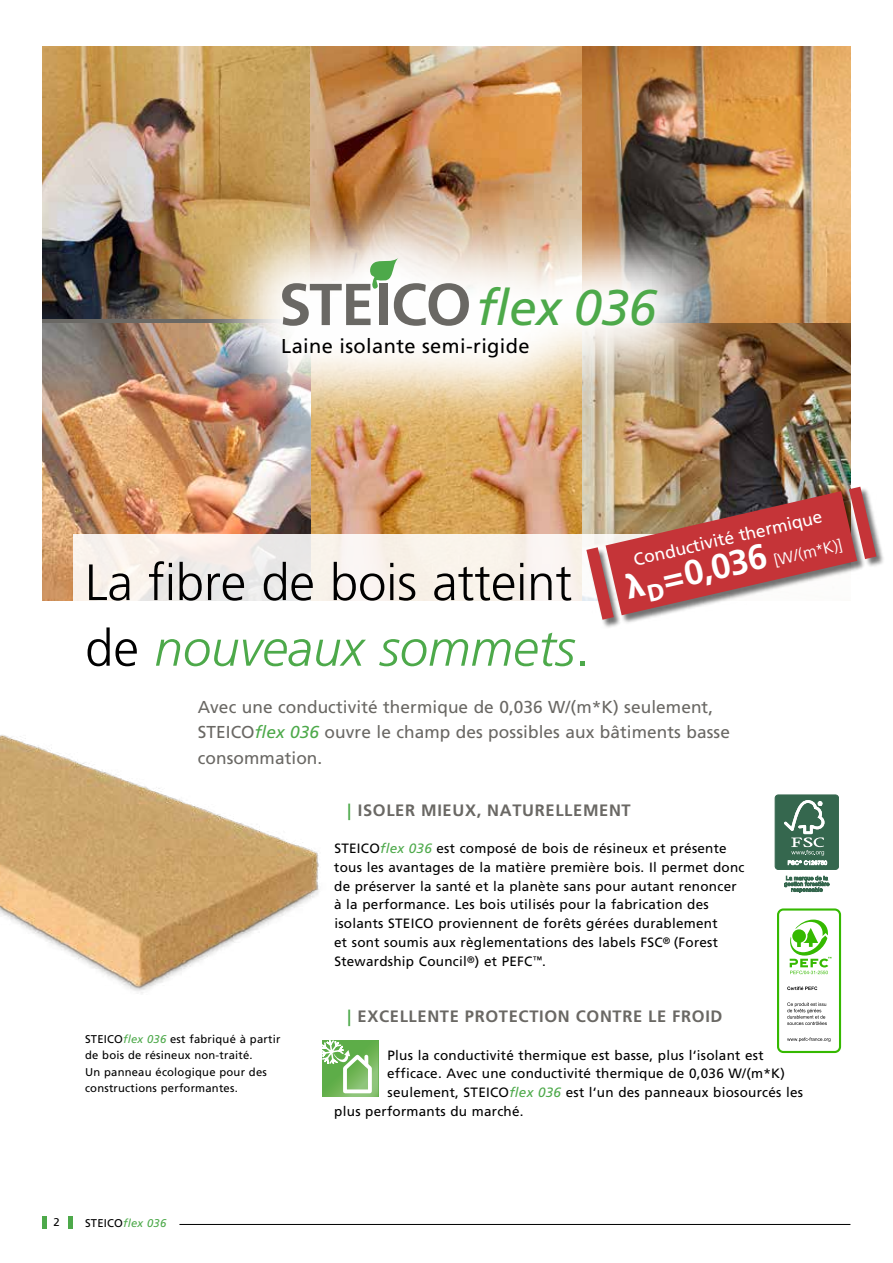
<style>
.page{position:relative;width:893px;height:1263px;background:#fff}
.page>*{position:absolute;margin:0;border:0;box-sizing:border-box;transform-origin:0 0}
._4_0_Headline{font:300 51px "Frutiger";letter-spacing:-.005em;color:#000}
._4_0_Subline{font:italic 300 51px "Frutiger";color:#4da94a}
.t1{font:italic 49.95px "Frutiger";letter-spacing:-.01em;color:#4da94a}
.t2{font:20.1px "Frutiger";letter-spacing:.02em;color:#000}
._1_4_Copy_Bold{font:17.4px "Frutiger";color:#fff}
._4_0_Intro{font:17.25px/25.5px "Frutiger";letter-spacing:.005em;color:#6a6864}
._1_4_Copy_Bold-2{font:16.95px "Frutiger Next LTW1 G";color:#fff}
.t3{font:700 16.5px "Frutiger";letter-spacing:.04em;color:#6a6864}
._1_0_Copy{font:13.5px/18.8px "Frutiger";letter-spacing:.02em;color:#000}
._2_0_Copy_Marginalie{font:11.25px/16.5px "Frutiger";letter-spacing:.02em;color:#000}
.t4{font:italic 11.25px "Frutiger";letter-spacing:.02em;color:#4da94a}
.s1{font-style:normal;color:#000}
.s2{font-style:normal}
.s3{font-family:"Myriad Pro";font-weight:700;font-size:34.8px}
.s4{font-family:"Myriad Pro";font-weight:700;font-size:24.45px}
.s5{font-family:"Frutiger";font-weight:700;font-size:34.8px}
.s6{font-style:italic;color:#4da94a}
.s7{color:#4da94a}
</style>
<div class="page">
<hr style="left:179px;top:1224px;width:671px;height:1px;background:#000">
<hr style="left:43px;top:1216px;width:4px;height:13px;background:#4da94a">
<div style="left:68px;top:1216px;width:5px;height:13px;background:#4da94a"></div>
<img style="left:43px;top:47px;width:267px;height:271px">
<img style="left:310px;top:47px;width:273px;height:128px">
<img style="left:310px;top:440px;width:273px;height:94px">
<img style="left:583px;top:47px;width:267px;height:276px">
<img style="left:583px;top:323px;width:267px;height:211px">
<img style="left:43px;top:323px;width:267px;height:277px">
<svg style="left:73px;top:534px;width:513px;height:67px;fill:#f8f2eb"></svg>
<div style="left:775px;top:795px;width:63px;height:74px;background:#35674e;border-radius:3px"></div>
<div style="left:775px;top:795px;width:64px;height:75px;border:1px solid #35674e;border-radius:3px"></div>
<svg style="left:784px;top:800px;width:43px;height:65px"></svg>
<svg style="left:784px;top:876px;width:45px;height:17px"></svg>
<div style="left:777px;top:908px;width:64px;height:145px;border:2px solid #35b900;border-radius:5px"></div>
<svg style="left:787px;top:986px;width:30px;height:4px"></svg>
<svg style="left:787px;top:1002px;width:40px;height:23px"></svg>
<svg style="left:787px;top:1037px;width:43px;height:5px"></svg>
<svg style="left:789px;top:919px;width:42px;height:55px"></svg>
<img style="left:0;top:735px;width:361px;height:306px">
<img style="left:198px;top:175px;width:542px;height:265px">
<svg style="left:282px;top:258px;width:187px;height:68px"></svg>
<svg style="left:322px;top:1041px;width:56px;height:56px"></svg>
<div style="left:586px;top:487px;width:299px;height:141px;background:#000;opacity:.55"></div>
<svg style="left:586px;top:487px;width:290px;height:133px"></svg>
<p class="t1" style="left:477px;top:279px;width:181px">flex 036</p>
<p class="t2" style="left:281px;top:334px;width:250px">Laine isolante semi-rigide</p>
<p class="_4_0_Headline" style="left:85px;top:554px;width:489px">La fibre de bois atteint</p>
<p class="_4_0_Subline" style="left:85px;top:619px;width:506px"><span class="s1">de</span> nouveaux sommets<span class="s2">.</span></p>
<p class="_1_4_Copy_Bold" style="left:632px;top:550px;width:195px;rotate:-13deg">Conductivité thermique</p>
<p class="_1_4_Copy_Bold-2" style="left:625px;top:584px;width:222px;rotate:-13deg"><span class="s3">λ</span><span class="s4">D</span><span class="s5">=0,036</span> [W/(m*K)]</p>
<p class="_4_0_Intro" style="left:198px;top:694px;width:534px">Avec une conductivité thermique de 0,036 W/(m*K) seulement,<br>STEICO<span class="s6">flex 036</span> ouvre le champ des possibles aux bâtiments basse consommation.</p>
<p class="_2_0_Copy_Marginalie" style="left:85px;top:1030px;width:197px">STEICO<span class="s6">flex 036</span> est fabriqué à partir de bois de résineux non-traité.<br>Un panneau écologique pour des constructions performantes.</p>
<p class="_2_0_Copy_Marginalie" style="left:54px;top:1214px;width:8px">2</p>
<p class="t4" style="left:85px;top:1216px;width:83px"><span class="s1">STEICO</span>flex 036</p>
<p class="t3" style="left:348px;top:800px;width:285px"><span class="s7">|</span> ISOLER MIEUX, NATURELLEMENT</p>
<p class="_1_0_Copy" style="left:334px;top:839px;width:412px">STEICO<span class="s6">flex 036</span> est composé de bois de résineux et présente tous les avantages de la matière première bois. Il permet donc de préserver la santé et la planète sans pour autant renoncer à la performance. Les bois utilisés pour la fabrication des isolants STEICO proviennent de forêts gérées durablement<br>et sont soumis aux règlementations des labels FSC<sup>®</sup> (Forest Stewardship Council<sup>®</sup>) et PEFC<sup>™</sup>.</p>
<p class="t3" style="left:348px;top:1006px;width:376px"><span class="s7">|</span> EXCELLENTE PROTECTION CONTRE LE FROID</p>
<p class="_1_0_Copy" style="left:388px;top:1045px;width:378px">Plus la conductivité thermique est basse, plus l‘isolant est</p>
<p class="_1_0_Copy" style="left:387px;top:1064px;width:399px">efficace. Avec une conductivité thermique de 0,036 W/(m*K)</p>
<p class="_1_0_Copy" style="left:388px;top:1083px;width:417px">seulement, STEICO<span class="s6">flex 036</span> est l‘un des panneaux biosourcés les</p>
<p class="_1_0_Copy" style="left:334px;top:1102px;width:191px">plus performants du marché.</p>
</div>
